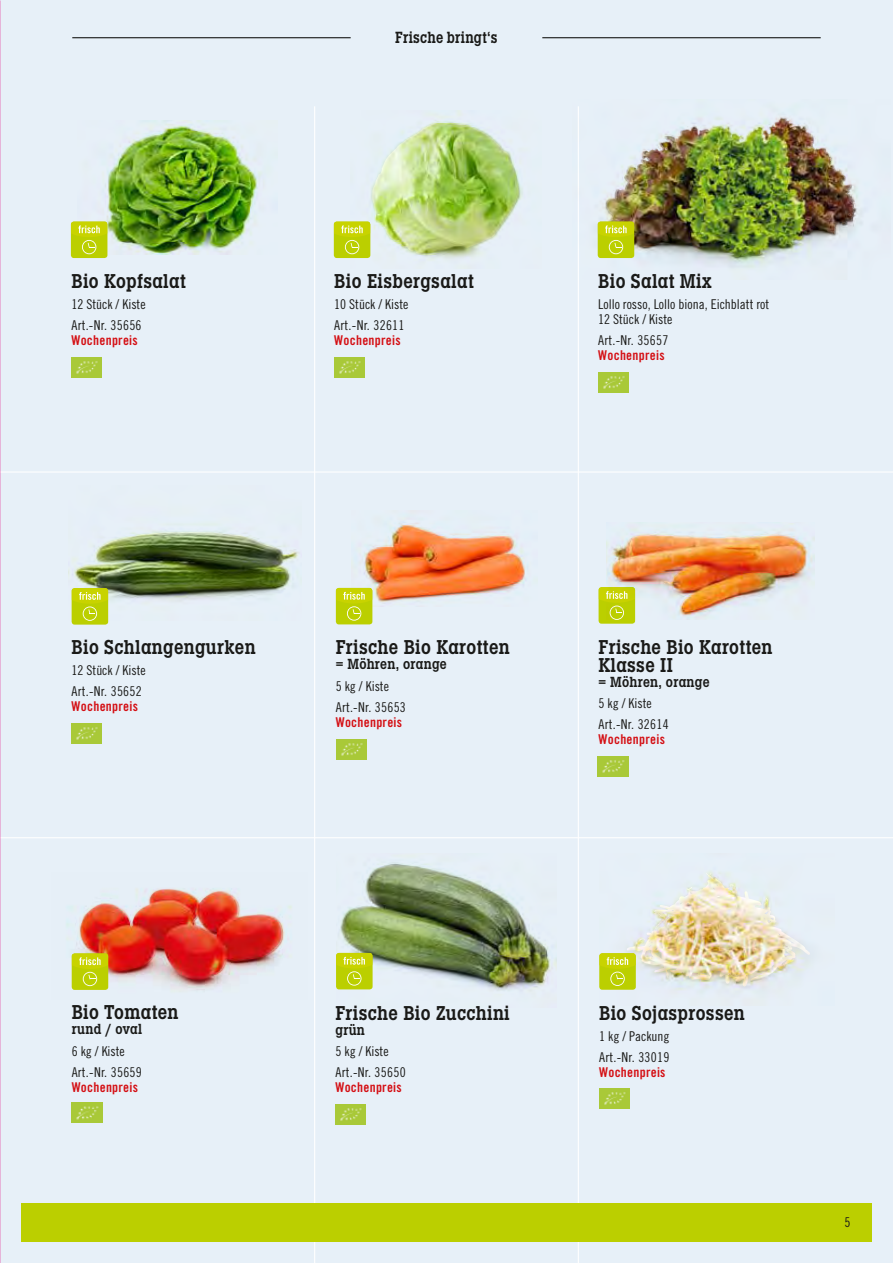
<style>
.page{position:relative;width:893px;height:1263px;background:#e7f0f8}
.page>*{position:absolute;margin:0;border:0;box-sizing:border-box;transform-origin:0 0}
.t1{font:600 condensed 19.5px/18px "Lubalin Graph Std";letter-spacing:.02em;color:#1a1a18}
.t2{font:600 condensed 15.75px "Lubalin Graph Std";letter-spacing:.02em;color:#1a1a18;scale:.95 1}
.t3{font:600 condensed 14.25px "Lubalin Graph Std";letter-spacing:.02em;color:#1a1a18}
.t4{font:13.5px/21px "Trade Gothic LT Std Cn 18";color:#1a1a18}
.t5{font:13.5px/21px "Trade Gothic LT Std Cn 18";letter-spacing:.02em;color:#1a1a18}
.t6{font:13.5px "Trade Gothic LT Std Bd Cn 20";letter-spacing:.02em;color:#d40f14}
</style>
<div class="page">
<hr style="left:0;top:471px;width:893px;height:2px;background:#fff">
<hr style="left:0;top:837px;width:893px;height:1px;background:#fff">
<hr style="left:314px;top:106px;width:1px;height:1157px;background:#fff">
<hr style="left:578px;top:106px;width:1px;height:1157px;background:#fff">
<hr style="left:72px;top:37px;width:279px;height:1px;background:#1a1a18">
<hr style="left:542px;top:37px;width:279px;height:1px;background:#1a1a18">
<div style="left:21px;top:1203px;width:851px;height:39px;background:#bbcf00"></div>
<img style="left:0;top:0;width:1px;height:1263px">
<img style="left:350px;top:110px;width:173px;height:150px">
<img style="left:372px;top:123px;width:77px;height:68px">
<img style="left:105px;top:121px;width:157px;height:133px">
<img style="left:109px;top:127px;width:75px;height:73px">
<img style="left:71px;top:358px;width:30px;height:20px">
<img style="left:334px;top:358px;width:30px;height:20px">
<div style="left:71px;top:221px;width:36px;height:37px;background:#bbcf00;border-radius:3px"></div>
<svg style="left:71px;top:221px;width:36px;height:33px"></svg>
<div style="left:334px;top:221px;width:36px;height:37px;background:#bbcf00;border-radius:3px"></div>
<svg style="left:334px;top:221px;width:36px;height:33px"></svg>
<img style="left:72px;top:1103px;width:30px;height:20px">
<img style="left:68px;top:523px;width:231px;height:97px">
<img style="left:76px;top:532px;width:111px;height:51px">
<div style="left:72px;top:588px;width:36px;height:37px;background:#bbcf00;border-radius:3px"></div>
<svg style="left:72px;top:588px;width:36px;height:33px"></svg>
<img style="left:72px;top:723px;width:30px;height:20px">
<img style="left:352px;top:522px;width:173px;height:84px">
<img style="left:366px;top:526px;width:158px;height:73px">
<div style="left:336px;top:588px;width:36px;height:36px;background:#bbcf00;border-radius:3px"></div>
<svg style="left:336px;top:588px;width:36px;height:33px"></svg>
<div style="left:599px;top:587px;width:36px;height:37px;background:#bbcf00;border-radius:3px"></div>
<svg style="left:599px;top:587px;width:8px;height:14px"></svg>
<img style="left:607px;top:523px;width:208px;height:97px">
<img style="left:613px;top:534px;width:155px;height:78px">
<img style="left:598px;top:756px;width:30px;height:20px">
<img style="left:336px;top:862px;width:220px;height:130px">
<img style="left:342px;top:865px;width:194px;height:122px">
<div style="left:336px;top:953px;width:37px;height:36px;background:#bbcf00;border-radius:3px"></div>
<svg style="left:336px;top:953px;width:37px;height:33px"></svg>
<img style="left:335px;top:1104px;width:31px;height:20px">
<img style="left:599px;top:1089px;width:30px;height:20px">
<img style="left:598px;top:373px;width:30px;height:20px">
<img style="left:336px;top:739px;width:30px;height:20px">
<img style="left:597px;top:116px;width:265px;height:152px">
<img style="left:666px;top:119px;width:114px;height:24px">
<div style="left:598px;top:221px;width:36px;height:37px;background:#bbcf00;border-radius:3px"></div>
<svg style="left:598px;top:221px;width:36px;height:33px"></svg>
<img style="left:67px;top:888px;width:225px;height:104px">
<img style="left:80px;top:889px;width:203px;height:90px">
<div style="left:72px;top:953px;width:36px;height:37px;background:#bbcf00;border-radius:3px"></div>
<svg style="left:72px;top:953px;width:36px;height:33px"></svg>
<img style="left:626px;top:871px;width:184px;height:119px">
<img style="left:627px;top:873px;width:84px;height:98px">
<div style="left:599px;top:953px;width:37px;height:37px;background:#bbcf00;border-radius:3px"></div>
<svg style="left:599px;top:953px;width:37px;height:33px"></svg>
<h1 class="t1" style="left:71px;top:272px;width:116px">Bio Kopfsalat</h1>
<p class="t4" style="left:71px;top:294px;width:76px">12 Stück / Kiste<br>Art.-Nr. 35656</p>
<p class="t6" style="left:71px;top:332px;width:68px">Wochenpreis</p>
<p class="t2" style="left:395px;top:27px;width:109px">Frische bringt‘s</p>
<h1 class="t1" style="left:334px;top:272px;width:141px">Bio Eisbergsalat</h1>
<p class="t4" style="left:334px;top:294px;width:76px">10 Stück / Kiste<br>Art.-Nr. 32611</p>
<p class="t6" style="left:334px;top:332px;width:68px">Wochenpreis</p>
<h1 class="t1" style="left:598px;top:272px;width:115px">Bio Salat Mix</h1>
<p class="t4" style="left:598px;top:297px;width:172px;line-height:15px">Lollo rosso, Lollo biona, Eichblatt rot<br>12 Stück / Kiste</p>
<p class="t5" style="left:598px;top:330px;width:72px">Art.-Nr. 35657</p>
<p class="t6" style="left:598px;top:347px;width:68px">Wochenpreis</p>
<h1 class="t1" style="left:72px;top:638px;width:185px">Bio Schlangengurken</h1>
<p class="t4" style="left:72px;top:660px;width:76px">12 Stück / Kiste<br>Art.-Nr. 35652</p>
<p class="t6" style="left:72px;top:698px;width:68px">Wochenpreis</p>
<h1 class="t1" style="left:336px;top:638px;width:175px">Frische Bio Karotten</h1>
<p class="t3" style="left:336px;top:655px;width:113px">= Möhren, orange</p>
<p class="t5" style="left:336px;top:675px;width:72px">5 kg / Kiste<br>Art.-Nr. 35653</p>
<p class="t6" style="left:336px;top:714px;width:68px">Wochenpreis</p>
<h1 class="t1" style="left:598px;top:638px;width:175px">Frische Bio Karotten<br>Klasse II</h1>
<p class="t3" style="left:598px;top:673px;width:113px">= Möhren, orange</p>
<p class="t5" style="left:598px;top:693px;width:72px">5 kg / Kiste<br>Art.-Nr. 32614</p>
<p class="t6" style="left:598px;top:731px;width:68px">Wochenpreis</p>
<h1 class="t1" style="left:72px;top:1003px;width:108px">Bio Tomaten</h1>
<p class="t3" style="left:72px;top:1020px;width:72px">rund / oval</p>
<p class="t5" style="left:72px;top:1040px;width:72px">6 kg / Kiste<br>Art.-Nr. 35659</p>
<p class="t6" style="left:72px;top:1079px;width:68px">Wochenpreis</p>
<h1 class="t1" style="left:335px;top:1004px;width:176px">Frische Bio Zucchini</h1>
<p class="t3" style="left:335px;top:1021px;width:31px">grün</p>
<p class="t5" style="left:335px;top:1040px;width:72px">5 kg / Kiste<br>Art.-Nr. 35650</p>
<p class="t6" style="left:335px;top:1079px;width:68px">Wochenpreis</p>
<h1 class="t1" style="left:599px;top:1004px;width:147px">Bio Sojasprossen</h1>
<p class="t4" style="left:599px;top:1025px;width:72px">1 kg / Packung<br>Art.-Nr. 33019</p>
<p class="t6" style="left:599px;top:1064px;width:68px">Wochenpreis</p>
<p class="t4" style="left:844px;top:1211px;width:7px">5</p>
</div>
